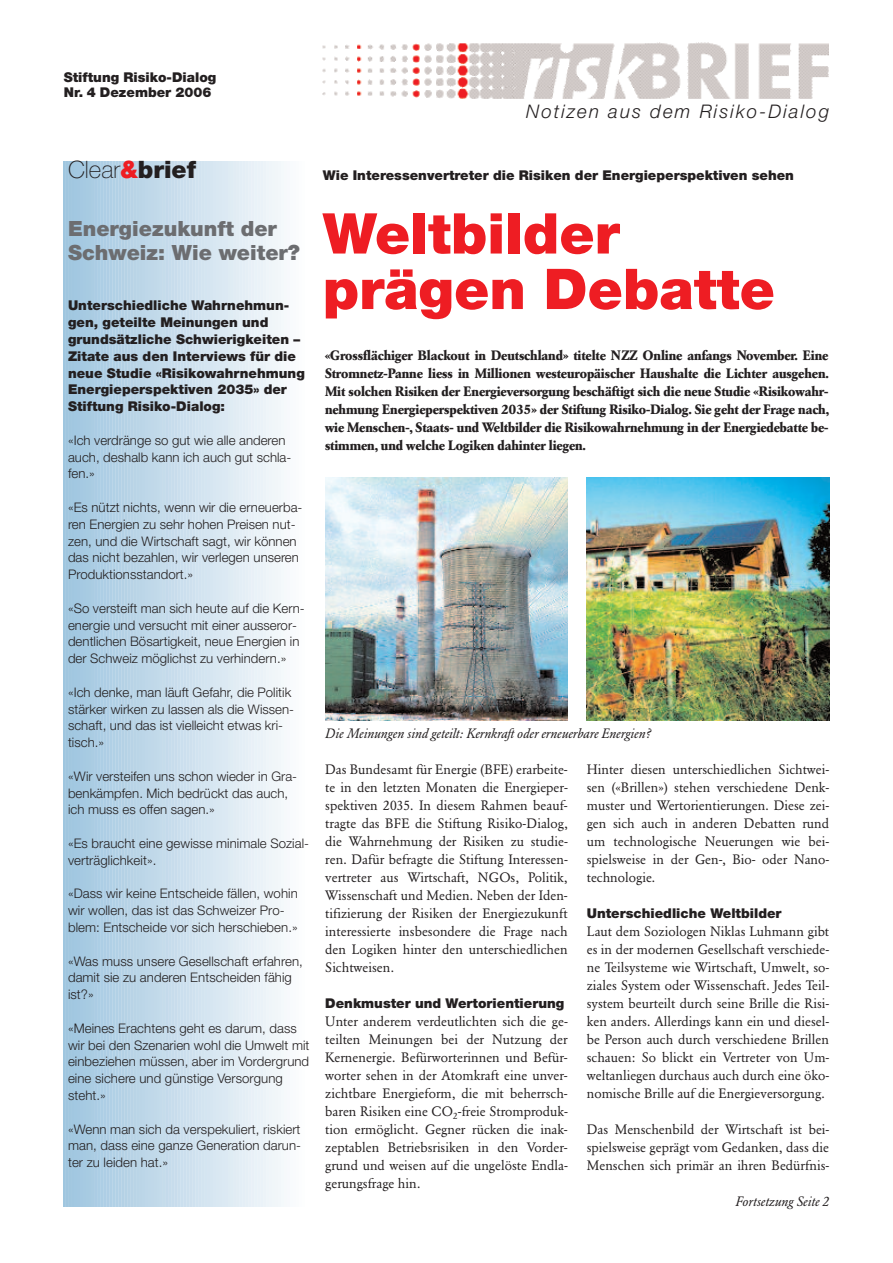
<style>
.page{position:relative;width:893px;height:1263px;background:#fff}
.page>*{position:absolute;margin:0;border:0;box-sizing:border-box;transform-origin:0 0}
.t1{font:900 56.25px/55.5px "Helvetica Neue";color:#ee1d23}
.t2{font:100 24px "Helvetica Neue";color:#231f20}
.t3{font:900 21px/24px "Helvetica Neue";color:#6c6d70}
.t4{font:italic 300 18.75px "Helvetica Neue";letter-spacing:.11em;color:#231f20}
.t5{font:13.5px/18px "Garamond BQ";color:#231f20;text-align:justify}
.t6{font:700 13.5px/18px "Garamond BQ";letter-spacing:-.005em;color:#231f20;text-align:justify}
.t7{font:900 13.5px/16.8px "Helvetica Neue";color:#231f20}
.t8{font:italic 13.5px "Garamond BQ";color:#231f20}
.t9{font:300 13.2px/16.8px "Helvetica Neue";letter-spacing:.005em;color:#231f20}
.s1{font-weight:900;color:#ee1d23}
.s2{font-weight:900}
</style>
<div class="page">
<div style="left:64px;top:161px;width:6px;height:1045px;background:#a7cae1"></div>
<div style="left:66px;top:161px;width:7px;height:1045px;background:#a1c7df"></div>
<div style="left:72px;top:161px;width:7px;height:1045px;background:#a2c8e1"></div>
<div style="left:78px;top:161px;width:7px;height:1045px;background:#a5c9e2"></div>
<div style="left:84px;top:161px;width:7px;height:1045px;background:#a7cbe2"></div>
<div style="left:90px;top:161px;width:7px;height:1045px;background:#aacce3"></div>
<div style="left:96px;top:161px;width:7px;height:1045px;background:#accee5"></div>
<div style="left:102px;top:161px;width:6px;height:1045px;background:#aecee5"></div>
<div style="left:108px;top:161px;width:6px;height:1045px;background:#b0d0e6"></div>
<div style="left:114px;top:161px;width:6px;height:1045px;background:#b2d1e6"></div>
<div style="left:120px;top:161px;width:6px;height:1045px;background:#b4d1e5"></div>
<div style="left:126px;top:161px;width:6px;height:1045px;background:#bfd7e8"></div>
<div style="left:128px;top:161px;width:7px;height:1045px;background:#b8d3e6"></div>
<div style="left:134px;top:161px;width:7px;height:1045px;background:#bad5e7"></div>
<div style="left:140px;top:161px;width:7px;height:1045px;background:#bcd6e8"></div>
<div style="left:146px;top:161px;width:7px;height:1045px;background:#bfd8e9"></div>
<div style="left:152px;top:161px;width:7px;height:1045px;background:#c1d9e9"></div>
<div style="left:158px;top:161px;width:7px;height:1045px;background:#c4dbeb"></div>
<div style="left:164px;top:161px;width:7px;height:1045px;background:#c4daeb"></div>
<div style="left:170px;top:161px;width:6px;height:1045px;background:#c7dcec"></div>
<div style="left:176px;top:161px;width:6px;height:1045px;background:#cadeed"></div>
<div style="left:182px;top:161px;width:6px;height:1045px;background:#ccdfee"></div>
<div style="left:188px;top:161px;width:6px;height:1045px;background:#cee0ee"></div>
<div style="left:194px;top:161px;width:6px;height:1045px;background:#d1e3f0"></div>
<div style="left:199px;top:161px;width:7px;height:1045px;background:#d3e4f0"></div>
<div style="left:205px;top:161px;width:7px;height:1045px;background:#d5e5f1"></div>
<div style="left:211px;top:161px;width:7px;height:1045px;background:#d8e7f2"></div>
<div style="left:217px;top:161px;width:7px;height:1045px;background:#dae8f2"></div>
<div style="left:223px;top:161px;width:7px;height:1045px;background:#dce9f3"></div>
<div style="left:229px;top:161px;width:7px;height:1045px;background:#dfecf4"></div>
<div style="left:235px;top:161px;width:6px;height:1045px;background:#e2edf4"></div>
<div style="left:241px;top:161px;width:6px;height:1045px;background:#e4eef6"></div>
<div style="left:247px;top:161px;width:6px;height:1045px;background:#e7f0f7"></div>
<div style="left:253px;top:161px;width:6px;height:1045px;background:#e9f2f8"></div>
<div style="left:259px;top:161px;width:6px;height:1045px;background:#eaf2f8"></div>
<div style="left:264px;top:161px;width:7px;height:1045px;background:#eef5f9"></div>
<div style="left:270px;top:161px;width:7px;height:1045px;background:#f0f6f9"></div>
<div style="left:276px;top:161px;width:7px;height:1045px;background:#f2f7fa"></div>
<div style="left:282px;top:161px;width:7px;height:1045px;background:#f6f9fb"></div>
<div style="left:288px;top:161px;width:7px;height:1045px;background:#f8fbfd"></div>
<div style="left:294px;top:161px;width:7px;height:1045px;background:#fafcfd"></div>
<img style="left:322px;top:42px;width:507px;height:57px">
<img style="left:325px;top:478px;width:243px;height:242px">
<img style="left:587px;top:478px;width:242px;height:242px">
<p class="t7" style="left:64px;top:71px;width:154px;line-height:15px">Stiftung Risiko-Dialog<br>Nr. 4 Dezember 2006</p>
<h3 class="t4" style="left:526px;top:105px;width:305px">Notizen aus dem Risiko-Dialog</h3>
<h2 class="t2" style="left:68px;top:161px;width:130px">Clear<span class="s1">&amp;</span><span class="s2">brief</span></h2>
<h3 class="t3" style="left:68px;top:218px;width:233px">Energiezukunft der<br>Schweiz: Wie weiter?</h3>
<p class="t7" style="left:68px;top:298px;width:238px">Unterschiedliche Wahrnehmun&shy;gen, geteilte Meinungen und grundsätzliche Schwierigkeiten –<br>Zitate aus den Interviews für die neue Studie «Risikowahrnehmung<br>Energieperspektiven 2035» der<br>Stiftung Risiko-Dialog:</p>
<p class="t9" style="left:68px;top:433px;width:225px">«Ich verdränge so gut wie alle anderen auch, deshalb kann ich auch gut schla&shy;fen.»</p>
<p class="t9" style="left:68px;top:500px;width:236px">«Es nützt nichts, wenn wir die erneuerba&shy;ren Energien zu sehr hohen Preisen nut&shy;zen, und die Wirtschaft sagt, wir können das nicht bezahlen, wir verlegen unseren Produktionsstandort.»</p>
<p class="t9" style="left:68px;top:601px;width:238px">«So versteift man sich heute auf die Kern&shy;energie und versucht mit einer ausseror&shy;dentlichen Bösartigkeit, neue Energien in der Schweiz möglichst zu verhindern.»</p>
<p class="t9" style="left:68px;top:685px;width:228px">«Ich denke, man läuft Gefahr, die Politik stärker wirken zu lassen als die Wissen&shy;schaft, und das ist vielleicht etwas kri&shy;tisch.»</p>
<p class="t9" style="left:68px;top:769px;width:231px">«Wir versteifen uns schon wieder in Gra&shy;benkämpfen. Mich bedrückt das auch, ich muss es offen sagen.»</p>
<p class="t9" style="left:68px;top:836px;width:243px">«Es braucht eine gewisse minimale Sozial&shy;verträglichkeit».</p>
<p class="t9" style="left:68px;top:886px;width:231px">«Dass wir keine Entscheide fällen, wohin wir wollen, das ist das Schweizer Pro&shy;blem: Entscheide vor sich herschieben.»</p>
<p class="t9" style="left:68px;top:954px;width:236px">«Was muss unsere Gesellschaft erfahren, damit sie zu anderen Entscheiden fähig ist?»</p>
<p class="t9" style="left:68px;top:1021px;width:243px">«Meines Erachtens geht es darum, dass wir bei den Szenarien wohl die Umwelt mit einbeziehen müssen, aber im Vordergrund eine sichere und günstige Versorgung steht.»</p>
<p class="t9" style="left:68px;top:1122px;width:235px;text-align:justify">«Wenn man sich da verspekuliert, riskiert man, dass eine ganze Generation darun&shy;ter zu leiden hat.»</p>
<p class="t7" style="left:323px;top:168px;width:473px">Wie Interessenvertreter die Risiken der Energieperspektiven sehen</p>
<h1 class="t1" style="left:323px;top:210px;width:454px">Weltbilder prägen Debatte</h1>
<p class="t6" style="left:325px;top:347px;width:505px">«Grossflächiger Blackout in Deutschland» titelte NZZ Online anfangs November. Eine Stromnetz-Panne liess in Millionen westeuropäischer Haushalte die Lichter ausgehen.<br>Mit solchen Risiken der Energieversorgung beschäftigt sich die neue Studie «Risikowahr&shy;nehmung Energieperspektiven 2035» der Stiftung Risiko-Dialog. Sie geht der Frage nach, wie Menschen-, Staats- und Weltbilder die Risikowahrnehmung in der Energiedebatte be&shy;stimmen, und welche Logiken dahinter liegen.</p>
<p class="t8" style="left:325px;top:726px;width:327px">Die Meinungen sind geteilt: Kernkraft oder erneuerbare Energien?</p>
<p class="t5" style="left:325px;top:761px;width:244px">Das Bundesamt für Energie (BFE) erarbeite&shy;te in den letzten Monaten die Energieper&shy;spektiven 2035. In diesem Rahmen beauf&shy;tragte das BFE die Stiftung Risiko-Dialog, die Wahrnehmung der Risiken zu studie&shy;ren. Dafür befragte die Stiftung Interessen&shy;vertreter aus Wirtschaft, NGOs, Politik, Wissenschaft und Medien. Neben der Iden&shy;tifizierung der Risiken der Energiezukunft interessierte insbesondere die Frage nach den Logiken hinter den unterschiedlichen Sichtweisen.</p>
<p class="t7" style="left:325px;top:996px;width:241px">Denkmuster und Wertorientierung</p>
<p class="t5" style="left:325px;top:1013px;width:244px">Unter anderem verdeutlichten sich die ge&shy;teilten Meinungen bei der Nutzung der Kernenergie. Befürworterinnen und Befür&shy;worter sehen in der Atomkraft eine unver&shy;zichtbare Energieform, die mit beherrsch&shy;baren Risiken eine CO<sub>2</sub>-freie Stromproduk&shy;tion ermöglicht. Gegner rücken die inak&shy;zeptablen Betriebsrisiken in den Vorder&shy;grund und weisen auf die ungelöste Endla&shy;gerungsfrage hin.</p>
<p class="t5" style="left:587px;top:761px;width:244px">Hinter diesen unterschiedlichen Sichtwei&shy;sen («Brillen») stehen verschiedene Denk&shy;muster und Wertorientierungen. Diese zei&shy;gen sich auch in anderen Debatten rund um technologische Neuerungen wie bei&shy;spielsweise in der Gen-, Bio- oder Nano&shy;technologie.</p>
<p class="t7" style="left:587px;top:906px;width:196px">Unterschiedliche Weltbilder</p>
<p class="t5" style="left:587px;top:923px;width:244px">Laut dem Soziologen Niklas Luhmann gibt es in der modernen Gesellschaft verschiede&shy;ne Teilsysteme wie Wirtschaft, Umwelt, so&shy;ziales System oder Wissenschaft. Jedes Teil&shy;system beurteilt durch seine Brille die Risi&shy;ken anders. Allerdings kann ein und diesel&shy;be Person auch durch verschiedene Brillen schauen: So blickt ein Vertreter von Um&shy;weltanliegen durchaus auch durch eine öko&shy;nomische Brille auf die Energieversorgung.</p>
<p class="t5" style="left:587px;top:1121px;width:244px">Das Menschenbild der Wirtschaft ist bei&shy;spielsweise geprägt vom Gedanken, dass die Menschen sich primär an ihren Bedürfnis-</p>
<p class="t8" style="left:736px;top:1194px;width:95px">Fortsetzung Seite 2</p>
</div>
